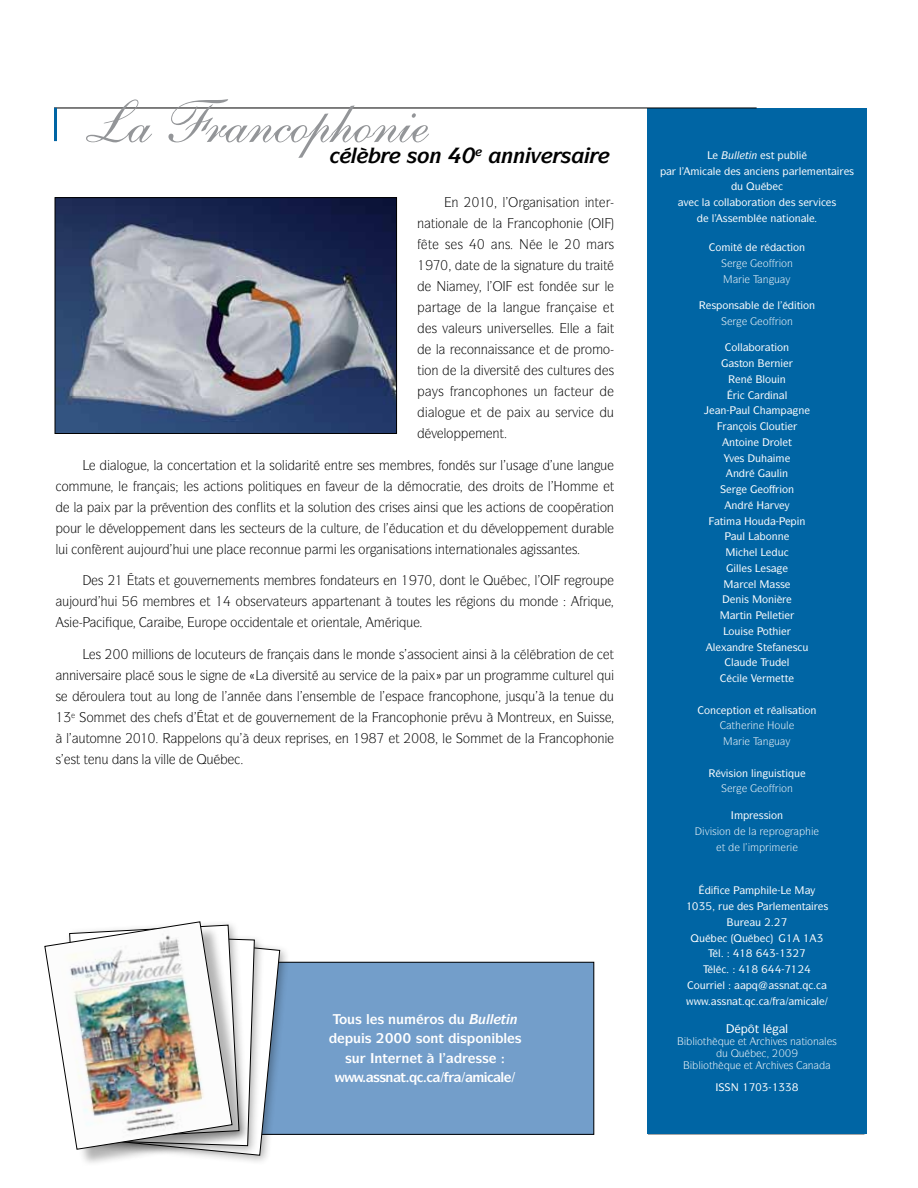
<style>
.page{position:relative;width:918px;height:1188px;background:#fff}
.page>*{position:absolute;margin:0;border:0;box-sizing:border-box;transform-origin:0 0}
.t1{font:60px "Shelley Andante BT";letter-spacing:-.01em;color:#939598}
.t2{font:italic 700 21px "ITC Symbol Std";color:#000}
.t3{font:13.5px "ITC Symbol Std";color:#000}
.t4{font:700 13.5px "ITC Symbol Std";color:#fff}
.t5{font:13.5px "ITC Symbol Std";color:#000;scale:.96 1}
.t6{font:500 12px "ITC Symbol Std";color:#fff}
.t7{font:500 10.5px/15.8px "ITC Symbol Std";color:#fff}
.t8{font:10.5px "ITC Symbol Std";color:#fff}
.t9{font:italic 500 10.5px "ITC Symbol Std";color:#fff}
</style>
<div class="page">
<div style="left:257px;top:962px;width:337px;height:172px;background:#739eca"></div>
<div style="left:256px;top:962px;width:338px;height:173px;border:1px solid #000"></div>
<div style="left:96px;top:930px;width:194px;height:236px;background:#000;opacity:.3"></div>
<hr style="left:648px;top:1134px;width:216px;height:1px;background:#000">
<div style="left:47px;top:924px;width:203px;height:243px;background:#000;opacity:.3"></div>
<img style="left:44px;top:921px;width:236px;height:235px">
<div style="left:647px;top:109px;width:220px;height:1025px;background:#0065a4"></div>
<hr style="left:54px;top:108px;width:703px;height:1px;background:#000">
<hr style="left:54px;top:108px;width:3px;height:33px;background:#0065a4">
<img style="left:57px;top:199px;width:338px;height:233px">
<div style="left:55px;top:197px;width:342px;height:237px;border:1px solid #000"></div>
<h1 class="t1" style="left:84px;top:85px;width:346px">La Francophonie</h1>
<h2 class="t2" style="left:407px;top:142px;width:56px">▲□■ ✔</h2>
<h2 class="t2" style="left:501px;top:142px;width:71px">■■❖ ▲</h2>
<p class="t5" style="left:451px;top:194px;width:9px">■</p>
<p class="t5" style="left:502px;top:194px;width:102px">● ■▲ ▼□■ ■▼</p>
<p class="t5" style="left:417px;top:215px;width:48px">■▼□■●</p>
<p class="t5" style="left:493px;top:215px;width:86px">● ■□ □■</p>
<p class="t5" style="left:428px;top:236px;width:53px">▼ ▲ ▲ ✔</p>
<p class="t5" style="left:549px;top:236px;width:5px">●</p>
<p class="t5" style="left:469px;top:257px;width:89px">▼ ● ▲ ■▼◆</p>
<p class="t5" style="left:575px;top:257px;width:36px">◆ ▼ ▼</p>
<p class="t3" style="left:487px;top:278px;width:5px">●</p>
<p class="t3" style="left:524px;top:278px;width:34px">▲▼ □■</p>
<p class="t3" style="left:582px;top:278px;width:27px">▲◆ ●</p>
<p class="t3" style="left:487px;top:299px;width:48px">● ●■◆</p>
<p class="t3" style="left:432px;top:320px;width:143px">▲ ❖●◆▲ ◆■❖ ▲●●▲ ●●</p>
<p class="t3" style="left:436px;top:341px;width:88px">● □■■ ▲▲ ■</p>
<p class="t3" style="left:417px;top:362px;width:23px">▼□■</p>
<p class="t3" style="left:460px;top:362px;width:55px">● ❖ ▲▼</p>
<p class="t3" style="left:538px;top:362px;width:55px">▲ ◆●▼◆ ▲</p>
<p class="t3" style="left:438px;top:383px;width:111px">▲ ■□ □■▲ ◆■</p>
<p class="t3" style="left:435px;top:404px;width:26px">●□ ◆</p>
<p class="t3" style="left:543px;top:404px;width:37px">◆ ▲ ❖</p>
<p class="t3" style="left:431px;top:425px;width:24px">❖ ●□</p>
<p class="t3" style="left:117px;top:456px;width:170px">●□ ◆ ● □■ ▼ ▼ □■ ▼ ● ▲□●</p>
<p class="t3" style="left:309px;top:456px;width:68px">▼ ■▼ ▲ ▲</p>
<p class="t3" style="left:426px;top:456px;width:95px">▲ □■ ▲ ▲◆ ● ◆▲</p>
<p class="t3" style="left:553px;top:456px;width:56px">◆■ ●■◆</p>
<p class="t3" style="left:61px;top:477px;width:62px">□ ◆■ ●</p>
<p class="t3" style="left:147px;top:477px;width:53px">■ ▲ ●▲</p>
<p class="t3" style="left:216px;top:477px;width:140px">▼□■▲ □●▼❑◆ ▲ ■ ❖ ◆</p>
<p class="t3" style="left:383px;top:477px;width:5px">●</p>
<p class="t3" style="left:482px;top:477px;width:44px">▲ □▼▲</p>
<p class="t3" style="left:548px;top:477px;width:24px">●★□</p>
<p class="t3" style="left:73px;top:498px;width:5px">●</p>
<p class="t3" style="left:137px;top:498px;width:74px">● ❖ ■▼□■</p>
<p class="t3" style="left:227px;top:498px;width:127px">▲ □■● ▼▲ ▼ ● ▲□●◆▼ □■</p>
<p class="t3" style="left:369px;top:498px;width:158px">▲ ▲ ▲ ■▲ ❑◆ ● ▲ ▼ □■▲</p>
<p class="t3" style="left:593px;top:498px;width:23px">▼□■</p>
<p class="t3" style="left:63px;top:519px;width:27px">□◆ ●</p>
<p class="t3" style="left:113px;top:519px;width:24px">❖ ●□</p>
<p class="t3" style="left:204px;top:519px;width:83px">■▲ ●▲ ▲ ▼◆▲</p>
<p class="t3" style="left:307px;top:519px;width:42px">● ◆●▼◆</p>
<p class="t3" style="left:383px;top:519px;width:96px">● ◆ ▼□■ ▼ ◆</p>
<p class="t3" style="left:495px;top:519px;width:24px">❖ ●□</p>
<p class="t3" style="left:556px;top:519px;width:31px">■▼ ◆</p>
<p class="t3" style="left:604px;top:519px;width:5px">●</p>
<p class="t3" style="left:55px;top:540px;width:104px">●◆ □■ ➔ ■▼ ◆ □◆</p>
<p class="t3" style="left:179px;top:540px;width:29px">◆ ◆■</p>
<p class="t3" style="left:224px;top:540px;width:5px">●</p>
<p class="t3" style="left:266px;top:540px;width:30px">□■■◆</p>
<p class="t3" style="left:340px;top:540px;width:27px">● ▲ □</p>
<p class="t3" style="left:383px;top:540px;width:136px">■▲ ▼□■▲ ■▼ ■ ▼□■ ● ▲</p>
<p class="t3" style="left:536px;top:540px;width:43px">▲▲ ■▼ ▲</p>
<p class="t3" style="left:98px;top:572px;width:122px">▲ ▼ ▼▲ ▼ □◆❖ ■</p>
<p class="t3" style="left:243px;top:572px;width:19px">■▼▲</p>
<p class="t3" style="left:310px;top:572px;width:89px">▲ □■ ▼◆▲ ■</p>
<p class="t3" style="left:447px;top:572px;width:27px">□■▼ ●</p>
<p class="t3" style="left:535px;top:572px;width:5px">●</p>
<p class="t3" style="left:62px;top:593px;width:26px">◆□◆</p>
<p class="t3" style="left:189px;top:593px;width:120px">▲ ▼ ✔ □▲ ❖▼◆▲</p>
<p class="t3" style="left:345px;top:593px;width:108px">▼ ■ ■▼ → ▼□◆▼ ▲ ● ▲</p>
<p class="t3" style="left:476px;top:593px;width:70px">□■▲ ◆ □■</p>
<p class="t3" style="left:230px;top:614px;width:125px">□ ■▼● ▼ □ ■▼●</p>
<p class="t3" style="left:146px;top:646px;width:30px">●● □■▲</p>
<p class="t3" style="left:195px;top:646px;width:52px">●□◆▼ ◆▲</p>
<p class="t3" style="left:327px;top:646px;width:21px">■▲ ●</p>
<p class="t3" style="left:399px;top:646px;width:107px">▲ ▲▲□ ■▼ ■▲ → ●</p>
<p class="t3" style="left:527px;top:646px;width:51px">● ▼□■</p>
<p class="t3" style="left:62px;top:667px;width:41px">■■❖ ▲</p>
<p class="t3" style="left:132px;top:667px;width:91px">● ▲□◆▲ ● ▲ ■</p>
<p class="t3" style="left:282px;top:667px;width:81px">❖▲▼ ◆ ▲❖</p>
<p class="t3" style="left:398px;top:667px;width:5px">●</p>
<p class="t3" style="left:467px;top:667px;width:38px">◆■ □</p>
<p class="t3" style="left:558px;top:667px;width:55px">◆●▼◆ ● ❑◆</p>
<p class="t3" style="left:55px;top:688px;width:54px">▲ □◆●</p>
<p class="t3" style="left:130px;top:688px;width:64px">▼□◆▼ ◆ ●□■</p>
<p class="t3" style="left:222px;top:688px;width:28px">● ■■</p>
<p class="t3" style="left:280px;top:688px;width:44px">■▲ ● ■▲</p>
<p class="t3" style="left:347px;top:688px;width:52px">● ● ▲</p>
<p class="t3" style="left:443px;top:688px;width:147px">■ □ □■ ◆▲❑◆ → ● ▼ ■◆</p>
<p class="t3" style="left:177px;top:709px;width:59px">▲ ▼ ▼ ▼</p>
<p class="t3" style="left:262px;top:709px;width:40px">□◆❖ ■</p>
<p class="t3" style="left:358px;top:709px;width:81px">● ■□ □■</p>
<p class="t3" style="left:469px;top:709px;width:77px">❖◆ → □■▼ ◆</p>
<p class="t3" style="left:566px;top:709px;width:41px">■ ◆▲▲</p>
<p class="t3" style="left:55px;top:730px;width:61px">→ ● ◆▼□ ■</p>
<p class="t3" style="left:199px;top:730px;width:52px">●□■▲ ❑◆ →</p>
<p class="t3" style="left:311px;top:730px;width:40px">▲ ▲ ■</p>
<p class="t3" style="left:556px;top:730px;width:50px">■□ □■</p>
<p class="t3" style="left:55px;top:751px;width:55px">▲ ▲▼ ▼ ■◆</p>
<p class="t3" style="left:126px;top:751px;width:45px">■▲ ● ❖ ●●</p>
<p class="t4" style="left:339px;top:1010px;width:67px">□◆▲ ● ▲ ■◆</p>
<p class="t4" style="left:429px;top:1010px;width:90px">□▲ ◆ ◆●● ▼ ■</p>
<p class="t4" style="left:416px;top:1030px;width:108px">▲□■▼ ▲ □■ ● ▲</p>
<p class="t4" style="left:345px;top:1049px;width:99px">▲◆ ■▼ ■ ▼ → ●</p>
<p class="t4" style="left:373px;top:1069px;width:46px">▲▲■ ▼❑</p>
<p class="t4" style="left:501px;top:1069px;width:5px">●</p>
<p class="t9" style="left:728px;top:148px;width:72px">◆●● ▼■ ▲▼ ◆ ●</p>
<p class="t7" style="left:679px;top:163px;width:4px">●</p>
<p class="t7" style="left:713px;top:163px;width:68px">● ▲ ■ ■▲</p>
<p class="t7" style="left:799px;top:163px;width:34px">● ■▼</p>
<p class="t7" style="left:718px;top:194px;width:59px">□●● □ ▼□■</p>
<p class="t7" style="left:791px;top:194px;width:47px">▲ ▲❖ ▲</p>
<p class="t7" style="left:712px;top:210px;width:22px">● ▲▲</p>
<p class="t7" style="left:754px;top:210px;width:57px">● ■▼□■●</p>
<p class="t7" style="left:787px;top:239px;width:20px">▼□■</p>
<p class="t8" style="left:763px;top:257px;width:32px">□ □■</p>
<p class="t7" style="left:711px;top:297px;width:44px">▲ □■▲ ●</p>
<p class="t7" style="left:777px;top:297px;width:39px">● ▼□■</p>
<p class="t8" style="left:763px;top:315px;width:32px">□ □■</p>
<p class="t7" style="left:731px;top:340px;width:59px">□●● □ ▼□■</p>
<p class="t7" style="left:734px;top:355px;width:22px">▲▼□■</p>
<p class="t7" style="left:775px;top:355px;width:8px">■</p>
<p class="t7" style="left:741px;top:371px;width:47px">■ ●□◆ ■</p>
<p class="t7" style="left:721px;top:403px;width:31px">■ ◆●</p>
<p class="t7" style="left:798px;top:403px;width:8px">■</p>
<p class="t7" style="left:732px;top:418px;width:54px">■ □ ▲ ●□◆▼</p>
<p class="t7" style="left:729px;top:434px;width:26px">■▼□ ■</p>
<p class="t7" style="left:774px;top:434px;width:20px">□● ▼</p>
<p class="t7" style="left:733px;top:450px;width:30px;text-indent:-4px">❖ ▲ ◆ ■</p>
<p class="t7" style="left:771px;top:466px;width:19px">◆●■</p>
<p class="t7" style="left:763px;top:481px;width:32px">□ □■</p>
<p class="t7" style="left:732px;top:497px;width:49px">■ ★ ❖</p>
<p class="t7" style="left:720px;top:513px;width:46px">▼ ★□◆</p>
<p class="t7" style="left:800px;top:513px;width:8px">■</p>
<p class="t7" style="left:766px;top:529px;width:19px">□■■</p>
<p class="t7" style="left:736px;top:560px;width:17px">●● ▲</p>
<p class="t7" style="left:754px;top:576px;width:33px">● ▲▲</p>
<p class="t7" style="left:736px;top:592px;width:48px">■▲ □■➔</p>
<p class="t7" style="left:767px;top:607px;width:16px">●● ▼</p>
<p class="t7" style="left:729px;top:623px;width:21px">□◆▲</p>
<p class="t7" style="left:763px;top:639px;width:47px">▼ ■▲◆</p>
<p class="t7" style="left:740px;top:670px;width:4px">●</p>
<p class="t7" style="left:733px;top:702px;width:32px">▼□■ ▼</p>
<p class="t7" style="left:782px;top:702px;width:36px">●▲ ▼□■</p>
<p class="t8" style="left:732px;top:719px;width:59px">▼ ■ ★□◆●</p>
<p class="t7" style="left:721px;top:765px;width:81px">❖▲□■ ●■ ◆▲▼❑◆</p>
<p class="t8" style="left:763px;top:782px;width:32px">□ □■</p>
<p class="t7" style="left:759px;top:807px;width:26px">▲▲ □■</p>
<p class="t8" style="left:705px;top:825px;width:28px">❖▲□■</p>
<p class="t8" style="left:749px;top:825px;width:4px">●</p>
<p class="t7" style="left:769px;top:882px;width:4px">●</p>
<p class="t7" style="left:762px;top:945px;width:32px">✔✓ ✓</p>
<p class="t7" style="left:722px;top:977px;width:4px">●</p>
<p class="t7" style="left:752px;top:977px;width:58px">❑ ▲▲■ ▼❑</p>
<p class="t7" style="left:717px;top:993px;width:36px">▲▲■ ▼❑</p>
<p class="t7" style="left:817px;top:993px;width:4px">●</p>
<p class="t6" style="left:785px;top:1021px;width:5px">●</p>
<p class="t8" style="left:692px;top:1035px;width:39px">● □▼ ➔❑◆</p>
<p class="t8" style="left:773px;top:1035px;width:66px">❖▲ ■▼□■●▲</p>
<p class="t8" style="left:698px;top:1059px;width:39px">● □▼ ➔❑◆</p>
<p class="t8" style="left:808px;top:1059px;width:7px">■</p>
<p class="t7" style="left:762px;top:1080px;width:32px">✓ ✓✓</p>
</div>
